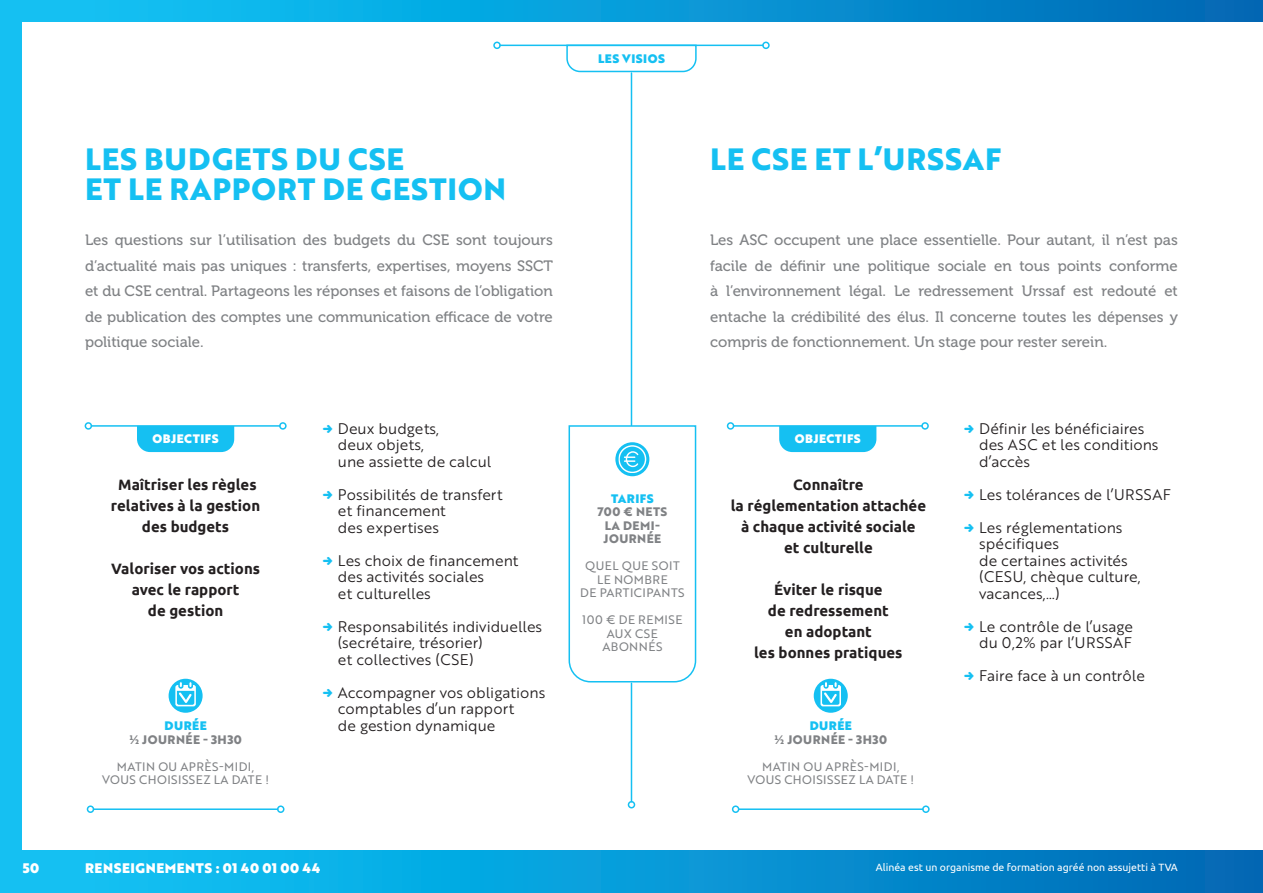
<style>
.page{position:relative;width:1263px;height:893px;background:#fff}
.page>*{position:absolute;margin:0;border:0;box-sizing:border-box;transform-origin:0 0}
.t1{font:700 30px/30px "Brother 1816 Extra";letter-spacing:.03em;color:#15c0f2}
.t2{font:15px/25.5px "Museo 500";color:#808285;text-align:justify}
.t3{font:15px/16.5px "Brother 1816 Book";color:#231f20}
.t4{font:700 15px/21px "Ubuntu";color:#231f20;text-align:center}
.t5{font:13.5px "Brother 1816 Black";letter-spacing:.04em;color:#fff}
.t6{font:12px/13.5px "Brother 1816 Regular";letter-spacing:.04em;color:#808285;text-align:center}
.t7{font:700 12px/13.5px "Brother 1816 Extra";letter-spacing:.04em;color:#808285;text-align:center}
.t8{font:12px "Brother 1816 Black";letter-spacing:.04em;color:#15c0f2}
.t9{font:12px "Brother 1816 Black";letter-spacing:.04em;color:#fff}
.t10{font:10.5px "Ubuntu";color:#fff}
</style>
<div class="page">
<hr style="left:631px;top:73px;width:1px;height:352px;background:#15c0f2">
<hr style="left:631px;top:683px;width:1px;height:119px;background:#15c0f2">
<div style="left:628px;top:801px;width:7px;height:7px;border:2px solid #15c0f2;border-radius:50%"></div>
<div style="left:21px;top:0;width:1242px;height:21px;background:linear-gradient(to right,#11c9f9,#006ab6)"></div>
<div style="left:21px;top:850px;width:1242px;height:43px;background:linear-gradient(to right,#11c9f9,#006ab6)"></div>
<div style="left:0;top:0;width:21px;height:893px;background:#15c0f2"></div>
<svg style="left:566px;top:44px;width:131px;height:29px"></svg>
<hr style="left:500px;top:45px;width:263px;height:1px;background:#15c0f2">
<div style="left:762px;top:42px;width:8px;height:7px;border:2px solid #15c0f2;border-radius:50%"></div>
<div style="left:493px;top:42px;width:8px;height:7px;border:2px solid #15c0f2;border-radius:50%"></div>
<div style="left:137px;top:427px;width:97px;height:25px;background:#15c0f2"></div>
<hr style="left:91px;top:425px;width:189px;height:2px;background:#15c0f2">
<div style="left:279px;top:422px;width:8px;height:8px;border:2px solid #15c0f2;border-radius:50%"></div>
<div style="left:85px;top:422px;width:7px;height:8px;border:2px solid #15c0f2;border-radius:50%"></div>
<div style="left:779px;top:427px;width:97px;height:25px;background:#15c0f2"></div>
<hr style="left:733px;top:425px;width:189px;height:2px;background:#15c0f2">
<div style="left:921px;top:422px;width:8px;height:8px;border:2px solid #15c0f2;border-radius:50%"></div>
<div style="left:727px;top:422px;width:7px;height:8px;border:2px solid #15c0f2;border-radius:50%"></div>
<hr style="left:93px;top:808px;width:185px;height:2px;background:#15c0f2">
<div style="left:277px;top:805px;width:7px;height:8px;border:2px solid #15c0f2;border-radius:50%"></div>
<div style="left:87px;top:805px;width:7px;height:8px;border:2px solid #15c0f2;border-radius:50%"></div>
<div style="left:169px;top:679px;width:34px;height:34px;background:#15c0f2;border-radius:50%"></div>
<svg style="left:175px;top:681px;width:21px;height:25px"></svg>
<div style="left:814px;top:679px;width:34px;height:34px;background:#15c0f2;border-radius:50%"></div>
<svg style="left:820px;top:681px;width:21px;height:25px"></svg>
<hr style="left:739px;top:808px;width:184px;height:2px;background:#15c0f2">
<div style="left:922px;top:805px;width:8px;height:8px;border:2px solid #15c0f2;border-radius:50%"></div>
<div style="left:732px;top:805px;width:7px;height:8px;border:2px solid #15c0f2;border-radius:50%"></div>
<svg style="left:568px;top:424px;width:129px;height:259px"></svg>
<p class="t8" style="left:598px;top:49px;width:68px">LES VISIOS</p>
<h1 class="t1" style="left:85px;top:144px;width:423px">LES BUDGETS DU CSE<br>ET LE RAPPORT DE GESTION</h1>
<p class="t2" style="left:85px;top:227px;width:470px">Les questions sur l’utilisation des budgets du CSE sont toujours d’actualité mais pas uniques : transferts, expertises, moyens SSCT et du CSE central. Partageons les réponses et faisons de l’obligation de publication des comptes une communication efficace de votre politique sociale.</p>
<h1 class="t1" style="left:710px;top:144px;width:293px">LE CSE ET L’URSSAF</h1>
<p class="t2" style="left:710px;top:227px;width:469px">Les ASC occupent une place essentielle. Pour autant, il n’est pas facile de définir une politique sociale en tous points conforme à l’environnement légal. Le redressement Urssaf est redouté et entache la crédibilité des élus. Il concerne toutes les dépenses y compris de fonctionnement. Un stage pour rester serein.</p>
<p class="t9" style="left:153px;top:429px;width:68px">OBJECTIFS</p>
<p class="t3" style="left:338px;top:420px;width:155px">Deux budgets,<br>deux objets,<br>une assiette de calcul</p>
<p class="t3" style="left:338px;top:486px;width:166px">Possibilités de transfert et financement<br>des expertises</p>
<p class="t3" style="left:338px;top:552px;width:182px">Les choix de financement des activités sociales<br>et culturelles</p>
<p class="t3" style="left:338px;top:618px;width:206px">Responsabilités individuelles (secrétaire, trésorier)<br>et collectives (CSE)</p>
<p class="t3" style="left:338px;top:684px;width:209px">Accompagner vos obligations comptables d’un rapport<br>de gestion dynamique</p>
<p class="t4" style="left:111px;top:474px;width:151px">Maîtriser les règles relatives à la gestion des budgets</p>
<p class="t4" style="left:111px;top:558px;width:151px">Valoriser vos actions avec le rapport<br>de gestion</p>
<p class="t8" style="left:165px;top:716px;width:44px">DURÉE</p>
<p class="t7" style="left:129px;top:732px;width:114px">½ JOURNÉE - 3H30</p>
<p class="t6" style="left:102px;top:759px;width:168px">MATIN OU APRÈS-MIDI,<br>VOUS CHOISISSEZ LA DATE !</p>
<p class="t8" style="left:611px;top:489px;width:44px">TARIFS</p>
<p class="t7" style="left:597px;top:505px;width:71px">700 € NETS<br>LA DEMI-<br>JOURNÉE</p>
<p class="t6" style="left:580px;top:558px;width:106px">QUEL QUE SOIT<br>LE NOMBRE<br>DE PARTICIPANTS</p>
<p class="t6" style="left:582px;top:612px;width:102px">100 € DE REMISE<br>AUX CSE<br>ABONNÉS</p>
<p class="t9" style="left:795px;top:429px;width:68px">OBJECTIFS</p>
<p class="t3" style="left:979px;top:420px;width:181px">Définir les bénéficiaires des ASC et les conditions d’accès</p>
<p class="t3" style="left:979px;top:477px;width:193px;line-height:33px">Les tolérances de l’URSSAF<br>Les réglementations</p>
<p class="t3" style="left:979px;top:535px;width:163px">spécifiques<br>de certaines activités (CESU, chèque culture, vacances,…)</p>
<p class="t3" style="left:979px;top:618px;width:155px">Le contrôle de l’usage du 0,2% par l’URSSAF</p>
<p class="t3" style="left:979px;top:667px;width:167px">Faire face à un contrôle</p>
<p class="t4" style="left:731px;top:474px;width:197px">Connaître<br>la réglementation attachée à chaque activité sociale<br>et culturelle</p>
<p class="t4" style="left:754px;top:579px;width:150px">Éviter le risque<br>de redressement<br>en adoptant<br>les bonnes pratiques</p>
<p class="t8" style="left:810px;top:716px;width:44px">DURÉE</p>
<p class="t7" style="left:774px;top:732px;width:114px">½ JOURNÉE - 3H30</p>
<p class="t6" style="left:747px;top:759px;width:168px">MATIN OU APRÈS-MIDI,<br>VOUS CHOISISSEZ LA DATE !</p>
<p class="t5" style="left:23px;top:858px;width:18px">50</p>
<p class="t5" style="left:85px;top:858px;width:237px">RENSEIGNEMENTS : 01 40 01 00 44</p>
<p class="t10" style="left:876px;top:861px;width:303px">Alinéa est un organisme de formation agréé non assujetti à TVA</p>
</div>
